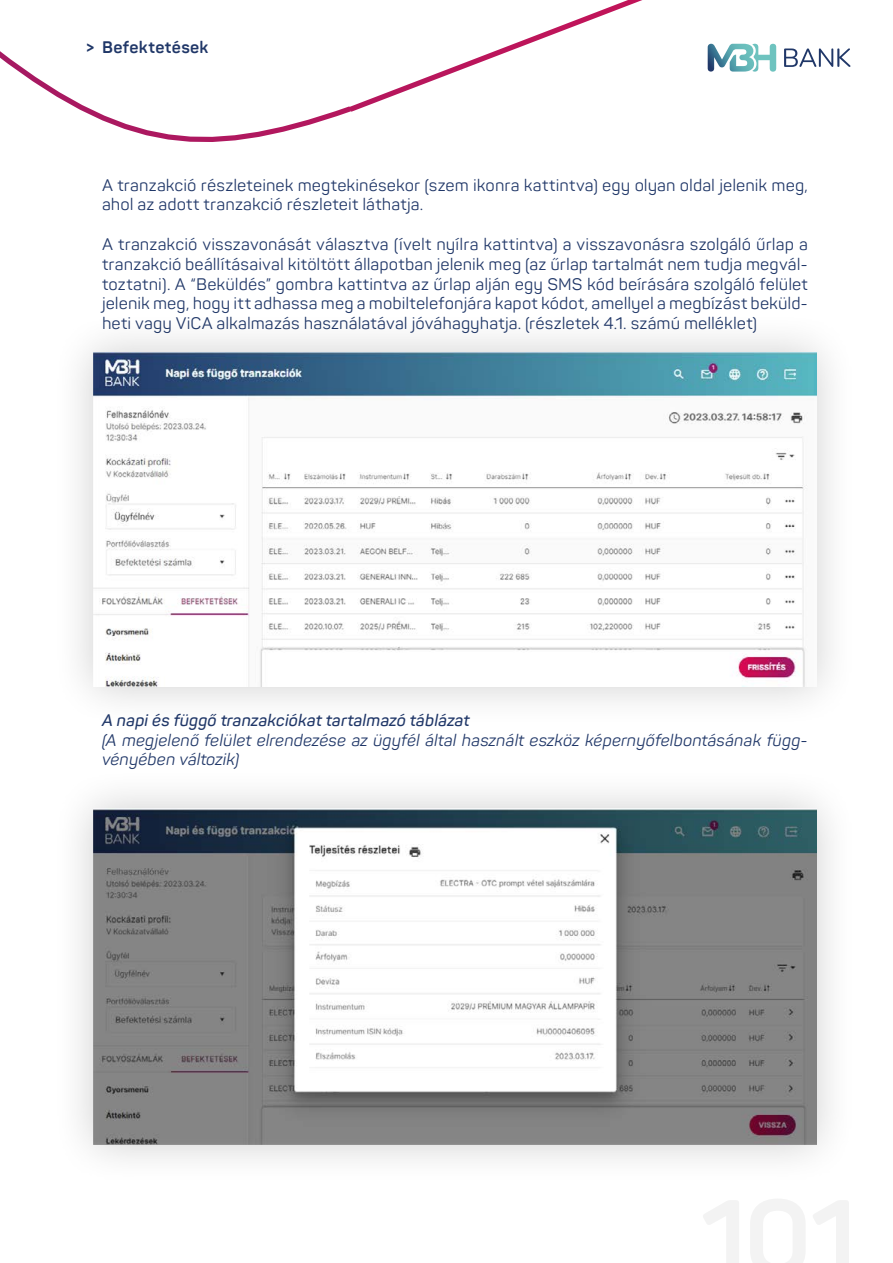
<style>
.page{position:relative;width:893px;height:1263px;background:#fff}
.page>*{position:absolute;margin:0;border:0;box-sizing:border-box;transform-origin:0 0}
.t1{font:16.5px/19.8px "Panton";letter-spacing:.005em;color:#203768}
.t2{font:italic 16.5px/19.8px "Panton";color:#203768}
.t3{font:italic 600 16.5px "Panton";letter-spacing:-.005em;color:#203768}
.t4{font:700 16.5px "Panton";letter-spacing:.02em;color:#203768}
</style>
<div class="page">
<svg style="left:0;top:0;width:851px;height:142px"></svg>
<svg style="left:784px;top:48px;width:66px;height:19px"></svg>
<svg style="left:708px;top:44px;width:68px;height:28px"></svg>
<div style="left:51px;top:310px;width:806px;height:418px;background:#000;opacity:.2"></div>
<img style="left:94px;top:352px;width:722px;height:334px">
<div style="left:51px;top:766px;width:806px;height:420px;background:#000;opacity:.2"></div>
<img style="left:94px;top:808px;width:722px;height:336px">
<p class="t4" style="left:86px;top:36px;width:124px">&gt; Befektetések</p>
<p class="t1" style="left:102px;top:175px;width:707px">A tranzakció részleteinek megtekinésekor (szem ikonra kattintva) egy olyan oldal jelenik meg, ahol az adott tranzakció részleteit láthatja.</p>
<p class="t1" style="left:102px;top:234px;width:707px;text-align:justify">A tranzakció visszavonását választva (ívelt nyílra kattintva) a visszavonásra szolgáló űrlap a tranzakció beállításaival kitöltött állapotban jelenik meg (az űrlap tartalmát nem tudja megvál&shy;toztatni). A “Beküldés” gombra kattintva az űrlap alján egy SMS kód beírására szolgáló felület jelenik meg, hogy itt adhassa meg a mobiltelefonjára kapot kódot, amellyel a megbízást beküld&shy;heti vagy ViCA alkalmazás használatával jóváhagyhatja. (részletek 4.1. számú melléklet)</p>
<p class="t3" style="left:102px;top:710px;width:369px">A napi és függő tranzakciókat tartalmazó táblázat</p>
<p class="t2" style="left:102px;top:730px;width:707px">(A megjelenő felület elrendezése az ügyfél által használt eszköz képernyőfelbontásának függ&shy;vényében változik)</p>
</div>
